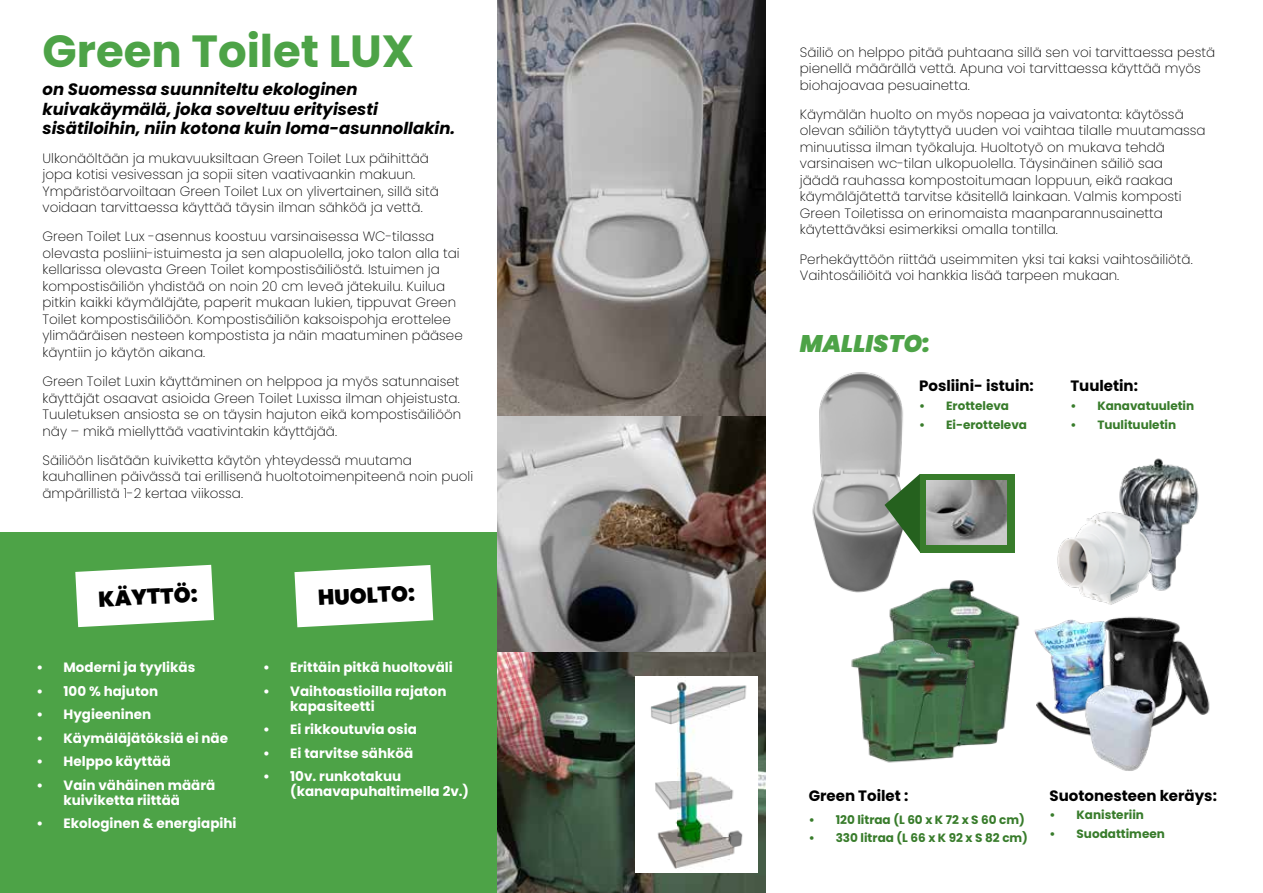
<style>
.page{position:relative;width:1263px;height:893px;background:#fff}
.page>*{position:absolute;margin:0;border:0;box-sizing:border-box;transform-origin:0 0}
.t1{font:700 45px "Poppins";color:#4da347}
.t2{font:italic 900 24px "Poppins";color:#4da347}
.t3{font:900 21.6px "Poppins";color:#000}
.t4{font:italic 700 16.5px/19.5px "Poppins";color:#000}
.t5{font:700 15px "Poppins";color:#000}
.t6{font:200 13.5px/16.5px "Poppins";color:#000}
.t7{font:700 13.5px/15px "Poppins";color:#fff}
.t8{font:700 12px "Poppins";color:#387c2b}
</style>
<div class="page">
<div style="left:0;top:533px;width:519px;height:360px;background:#4da347"></div>
<img style="left:497px;top:0;width:268px;height:893px">
<svg style="left:75px;top:565px;width:139px;height:62px;background:#e8f3e7"></svg>
<svg style="left:294px;top:565px;width:139px;height:62px;background:#e8f3e7"></svg>
<div style="left:920px;top:474px;width:94px;height:78px;background:#387c2b"></div>
<img style="left:812px;top:372px;width:91px;height:218px">
<img style="left:927px;top:480px;width:80px;height:65px">
<svg style="left:884px;top:474px;width:36px;height:78px;background:#6f8d6c"></svg>
<img style="left:1119px;top:458px;width:80px;height:133px">
<img style="left:1057px;top:509px;width:98px;height:96px">
<img style="left:1034px;top:616px;width:176px;height:118px">
<img style="left:1081px;top:680px;width:80px;height:91px">
<img style="left:635px;top:676px;width:123px;height:197px">
<img style="left:880px;top:563px;width:140px;height:182px">
<img style="left:844px;top:576px;width:146px;height:187px">
<h1 class="t1" style="left:43px;top:25px;width:373px">Green Toilet LUX</h1>
<p class="t4" style="left:43px;top:80px;width:414px">on Suomessa suunniteltu ekologinen kuivakäymälä, joka soveltuu erityisesti sisätiloihin, niin kotona kuin loma-asunnollakin.</p>
<p class="t6" style="left:43px;top:150px;width:398px">Ulkonäöltään ja mukavuuksiltaan Green Toilet Lux päihittää jopa kotisi vesivessan ja sopii siten vaativaankin makuun.<br>Ympäristöarvoiltaan Green Toilet Lux on ylivertainen, sillä sitä voidaan tarvittaessa käyttää täysin ilman sähköä ja vettä.</p>
<p class="t6" style="left:43px;top:229px;width:422px">Green Toilet Lux -asennus koostuu varsinaisessa WC-tilassa olevasta posliini-istuimesta ja sen alapuolella, joko talon alla tai kellarissa olevasta Green Toilet kompostisäiliöstä. Istuimen ja kompostisäiliön yhdistää on noin 20 cm leveä jätekuilu. Kuilua pitkin kaikki käymäläjäte, paperit mukaan lukien, tippuvat Green Toilet kompostisäiliöön. Kompostisäiliön kaksoispohja erottelee ylimääräisen nesteen kompostista ja näin maatuminen pääsee käyntiin jo käytön aikana.</p>
<p class="t6" style="left:43px;top:373px;width:420px;text-align:justify">Green Toilet Luxin käyttäminen on helppoa ja myös satunnaiset käyttäjät osaavat asioida Green Toilet Luxissa ilman ohjeistusta.<br>Tuuletuksen ansiosta se on täysin hajuton eikä kompostisäiliöön näy – mikä miellyttää vaativintakin käyttäjää.</p>
<p class="t6" style="left:43px;top:452px;width:432px">Säiliöön lisätään kuiviketta käytön yhteydessä muutama kauhallinen päivässä tai erillisenä huoltotoimenpiteenä noin puoli ämpärillistä 1-2 kertaa viikossa.</p>
<h3 class="t3" style="left:98px;top:587px;width:101px;rotate:-3deg">KÄYTTÖ:</h3>
<h3 class="t3" style="left:317px;top:585px;width:99px;rotate:-3deg">HUOLTO:</h3>
<p class="t7" style="left:37px;top:660px;width:160px">• Moderni ja tyylikäs</p>
<p class="t7" style="left:37px;top:684px;width:123px">• 100 % hajuton</p>
<p class="t7" style="left:37px;top:707px;width:116px">• Hygieeninen</p>
<p class="t7" style="left:37px;top:731px;width:193px">• Käymäläjätöksiä ei näe</p>
<p class="t7" style="left:37px;top:754px;width:136px">• Helppo käyttää</p>
<p class="t7" style="left:64px;top:778px;width:153px;text-indent:-27px">• Vain vähäinen määrä kuiviketta riittää</p>
<p class="t7" style="left:37px;top:816px;width:202px">• Ekologinen &amp; energiapihi</p>
<p class="t7" style="left:263px;top:660px;width:191px">• Erittäin pitkä huoltoväli</p>
<p class="t7" style="left:290px;top:684px;width:158px;text-indent:-27px">• Vaihtoastioilla rajaton kapasiteetti</p>
<p class="t7" style="left:263px;top:722px;width:155px">• Ei rikkoutuvia osia</p>
<p class="t7" style="left:263px;top:746px;width:152px">• Ei tarvitse sähköä</p>
<p class="t7" style="left:290px;top:769px;width:180px;text-indent:-27px">• 10v. runkotakuu (kanavapuhaltimella 2v.)</p>
<p class="t6" style="left:800px;top:44px;width:417px">Säiliö on helppo pitää puhtaana sillä sen voi tarvittaessa pestä pienellä määrällä vettä. Apuna voi tarvittaessa käyttää myös biohajoavaa pesuainetta.</p>
<p class="t6" style="left:800px;top:106px;width:407px">Käymälän huolto on myös nopeaa ja vaivatonta: käytössä olevan säiliön täytyttyä uuden voi vaihtaa tilalle muutamassa minuutissa ilman työkaluja. Huoltotyö on mukava tehdä varsinaisen wc-tilan ulkopuolella. Täysinäinen säiliö saa<br>jäädä rauhassa kompostoitumaan loppuun, eikä raakaa käymäläjätettä tarvitse käsitellä lainkaan. Valmis komposti Green Toiletissa on erinomaista maanparannusainetta käytettäväksi esimerkiksi omalla tontilla.</p>
<p class="t6" style="left:800px;top:251px;width:394px">Perhekäyttöön riittää useimmiten yksi tai kaksi vaihtosäiliötä.<br>Vaihtosäiliöitä voi hankkia lisää tarpeen mukaan.</p>
<h2 class="t2" style="left:800px;top:329px;width:132px">MALLISTO:</h2>
<p class="t5" style="left:919px;top:377px;width:116px">Posliini- istuin:</p>
<p class="t8" style="left:919px;top:399px;width:91px">• Erotteleva</p>
<p class="t8" style="left:919px;top:418px;width:109px">• Ei-erotteleva</p>
<p class="t5" style="left:1070px;top:377px;width:69px">Tuuletin:</p>
<p class="t8" style="left:1070px;top:399px;width:125px">• Kanavatuuletin</p>
<p class="t8" style="left:1070px;top:418px;width:107px">• Tuulituuletin</p>
<p class="t5" style="left:809px;top:787px;width:101px">Green Toilet :</p>
<p class="t8" style="left:809px;top:812px;width:218px">• 120 litraa (L 60 x K 72 x S 60 cm)</p>
<p class="t8" style="left:809px;top:831px;width:221px">• 330 litraa (L 66 x K 92 x S 82 cm)</p>
<p class="t5" style="left:1049px;top:787px;width:169px">Suotonesteen keräys:</p>
<p class="t8" style="left:1049px;top:808px;width:96px">• Kanisteriin</p>
<p class="t8" style="left:1049px;top:827px;width:117px">• Suodattimeen</p>
</div>
